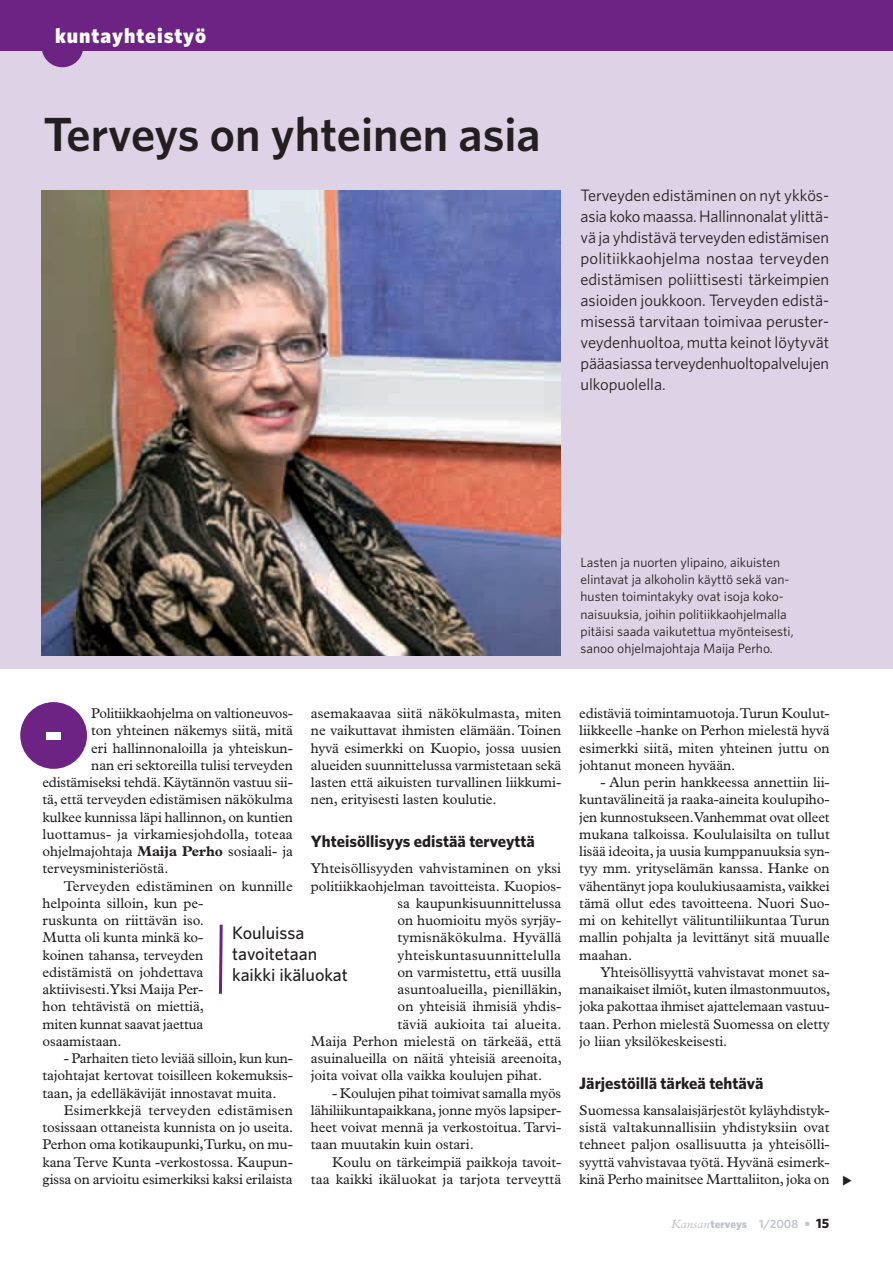
<style>
.page{position:relative;width:893px;height:1263px;background:#fff}
.page>*{position:absolute;margin:0;border:0;box-sizing:border-box;transform-origin:0 0}
.t1{font:700 54px "Whitney";color:#fff}
.t2{font:600 48px "Whitney";color:#231f20}
.t3{font:900 21px "Whitney";letter-spacing:.05em;color:#fff}
.t4{font:500 18px/21px "Whitney";letter-spacing:-.005em;color:#231f20}
.t5{font:16.5px/21px "Whitney";letter-spacing:-.015em;color:#231f20;text-align:justify}
.t6{font:700 16.5px "Whitney";color:#231f20}
.t7{font:14.25px/17.2px "Plantin";letter-spacing:-.005em;color:#231f20;text-align:justify}
.t8{font:14.25px "Plantin";letter-spacing:.02em;color:#231f20}
.t9{font:14.25px "Plantin";letter-spacing:.015em;color:#231f20}
.t10{font:13.5px/17.2px "Whitney";color:#231f20}
.t11{font:900 11.25px "Whitney";letter-spacing:-.01em;color:#c0c4ca}
.s1{font-weight:700}
.s2{font-family:"Plantin";font-weight:400;font-style:italic;font-size:12px}
.s3{font-weight:600;font-size:12px}
.s4{font-weight:700;font-size:12px}
.s5{font-weight:700;font-size:13.5px;color:#231f20}
</style>
<div class="page">
<div style="left:0;top:47px;width:893px;height:622px;background:#ded3e6"></div>
<div style="left:0;top:0;width:893px;height:51px;background:#6d2383"></div>
<img style="left:42px;top:191px;width:518px;height:464px">
<div style="left:20px;top:702px;width:67px;height:67px;background:#6d2383;border-radius:50%"></div>
<svg style="left:219px;top:924px;width:4px;height:70px"></svg>
<div style="left:42px;top:26px;width:41px;height:41px;background:#6d2383;border-radius:50%"></div>
<h3 class="t3" style="left:55px;top:23px;width:153px">kuntayhteistyö</h3>
<h2 class="t2" style="left:43px;top:105px;width:499px">Terveys on yhteinen asia</h2>
<p class="t5" style="left:581px;top:185px;width:250px">Terveyden edistäminen on nyt ykkös&shy;asia koko maassa. Hallinnonalat ylittä&shy;vä ja yhdistävä terveyden edistämisen politiikkaohjelma nostaa terveyden edistämisen poliittisesti tärkeimpien asioiden joukkoon. Terveyden edistä&shy;misessä tarvitaan toimivaa peruster&shy;veydenhuoltoa, mutta keinot löytyvät pääasiassa terveydenhuoltopalvelujen ulkopuolella.</p>
<p class="t10" style="left:581px;top:553px;width:215px">Lasten ja nuorten ylipaino, aikuisten elintavat ja alkoholin käyttö sekä van&shy;husten toimintakyky ovat isoja koko&shy;naisuuksia, joihin politiikkaohjelmalla pitäisi saada vaikutettua myönteisesti, sanoo ohjelmajohtaja Maija Perho.</p>
<p class="t7" style="left:91px;top:705px;width:203px">Politiikkaohjelma on valtioneuvos-</p>
<p class="t7" style="left:91px;top:722px;width:203px">ton yhteinen näkemys siitä, mitä</p>
<p class="t7" style="left:91px;top:739px;width:203px">eri hallinnonaloilla ja yhteiskun-</p>
<p class="t7" style="left:91px;top:756px;width:203px">nan eri sektoreilla tulisi terveyden</p>
<p class="t7" style="left:42px;top:774px;width:252px">edistämiseksi tehdä. Käytännön vastuu sii-</p>
<p class="t7" style="left:42px;top:791px;width:252px">tä, että terveyden edistämisen näkökulma</p>
<p class="t7" style="left:42px;top:808px;width:252px">kulkee kunnissa läpi hallinnon, on kuntien</p>
<p class="t7" style="left:42px;top:825px;width:252px">luottamus- ja virkamiesjohdolla, toteaa</p>
<p class="t7" style="left:42px;top:843px;width:252px">ohjelmajohtaja <span class="s1">Maija Perho</span> sosiaali- ja</p>
<p class="t7" style="left:42px;top:860px;width:128px">terveysministeriöstä.</p>
<p class="t7" style="left:64px;top:877px;width:230px">Terveyden edistäminen on kunnille</p>
<p class="t7" style="left:42px;top:894px;width:162px">helpointa silloin, kun pe-</p>
<p class="t7" style="left:42px;top:912px;width:163px">ruskunta on riittävän iso.</p>
<p class="t7" style="left:42px;top:929px;width:162px">Mutta oli kunta minkä ko-</p>
<p class="t7" style="left:42px;top:946px;width:162px">koinen tahansa, terveyden</p>
<p class="t7" style="left:42px;top:963px;width:162px">edistämistä on johdettava</p>
<p class="t7" style="left:42px;top:981px;width:162px">aktiivisesti. Yksi Maija Per-</p>
<p class="t7" style="left:42px;top:998px;width:163px">hon tehtävistä on miettiä,</p>
<p class="t7" style="left:42px;top:1015px;width:162px">miten kunnat saavat jaettua</p>
<p class="t7" style="left:42px;top:1032px;width:81px">osaamistaan.</p>
<p class="t7" style="left:42px;top:1050px;width:252px;text-indent:21px">- Parhaiten tieto leviää silloin, kun kun&shy;tajohtajat kertovat toisilleen kokemuksis&shy;taan, ja edelläkävijät innostavat muita.</p>
<p class="t7" style="left:42px;top:1101px;width:252px;text-indent:21px">Esimerkkejä terveyden edistämisen tosissaan ottaneista kunnista on jo useita.<br>Perhon oma kotikaupunki, Turku, on mu&shy;kana Terve Kunta -verkostossa. Kaupun&shy;gissa on arvioitu esimerkiksi kaksi erilaista</p>
<p class="t7" style="left:311px;top:705px;width:252px">asemakaavaa siitä näkökulmasta, miten ne vaikuttavat ihmisten elämään. Toinen hyvä esimerkki on Kuopio, jossa uusien alueiden suunnittelussa varmistetaan sekä lasten että aikuisten turvallinen liikkumi&shy;nen, erityisesti lasten koulutie.</p>
<p class="t6" style="left:311px;top:832px;width:225px">Yhteisöllisyys edistää terveyttä</p>
<p class="t7" style="left:311px;top:860px;width:252px">Yhteisöllisyyden vahvistaminen on yksi</p>
<p class="t7" style="left:311px;top:877px;width:252px">politiikkaohjelman tavoitteista. Kuopios-</p>
<p class="t7" style="left:398px;top:894px;width:165px">sa kaupunkisuunnittelussa</p>
<p class="t7" style="left:398px;top:912px;width:165px">on huomioitu myös syrjäy-</p>
<p class="t7" style="left:398px;top:929px;width:165px">tymisnäkökulma. Hyvällä</p>
<p class="t8" style="left:398px;top:946px;width:165px">yhteiskuntasuunnittelulla</p>
<p class="t7" style="left:398px;top:963px;width:165px">on varmistettu, että uusilla</p>
<p class="t7" style="left:398px;top:981px;width:166px">asuntoalueilla, pienilläkin,</p>
<p class="t7" style="left:398px;top:998px;width:165px">on yhteisiä ihmisiä yhdis-</p>
<p class="t9" style="left:398px;top:1015px;width:166px">täviä aukioita tai alueita.</p>
<p class="t7" style="left:311px;top:1032px;width:252px">Maija Perhon mielestä on tärkeää, että</p>
<p class="t7" style="left:311px;top:1050px;width:252px">asuinalueilla on näitä yhteisiä areenoita,</p>
<p class="t7" style="left:311px;top:1067px;width:233px">joita voivat olla vaikka koulujen pihat.</p>
<p class="t7" style="left:311px;top:1084px;width:252px;text-indent:21px">- Koulujen pihat toimivat samalla myös lähiliikuntapaikkana, jonne myös lapsiper&shy;heet voivat mennä ja verkostoitua. Tarvi&shy;taan muutakin kuin ostari.</p>
<p class="t7" style="left:311px;top:1153px;width:252px;text-align:right">Koulu on tärkeimpiä paikkoja tavoit&shy;taa kaikki ikäluokat ja tarjota terveyttä</p>
<h1 class="t1" style="left:44px;top:700px;width:21px">-</h1>
<p class="t4" style="left:232px;top:921px;width:117px">Kouluissa tavoitetaan kaikki ikäluokat</p>
<p class="t7" style="left:579px;top:705px;width:252px">edistäviä toimintamuotoja. Turun Koulut&shy;liikkeelle -hanke on Perhon mielestä hyvä esimerkki siitä, miten yhteinen juttu on johtanut moneen hyvään.</p>
<p class="t7" style="left:579px;top:774px;width:252px;text-indent:21px">- Alun perin hankkeessa annettiin lii&shy;kuntavälineitä ja raaka-aineita koulupiho&shy;jen kunnostukseen. Vanhemmat ovat olleet mukana talkoissa. Koululaisilta on tullut lisää ideoita, ja uusia kumppanuuksia syn&shy;tyy mm. yrityselämän kanssa. Hanke on vähentänyt jopa koulukiusaamista, vaikkei tämä ollut edes tavoitteena. Nuori Suo&shy;mi on kehitellyt välituntiliikuntaa Turun mallin pohjalta ja levittänyt sitä muualle maahan.</p>
<p class="t7" style="left:579px;top:963px;width:253px;text-indent:21px">Yhteisöllisyyttä vahvistavat monet sa&shy;manaikaiset ilmiöt, kuten ilmastonmuutos, joka pakottaa ihmiset ajattelemaan vastuu&shy;taan. Perhon mielestä Suomessa on eletty jo liian yksilökeskeisesti.</p>
<p class="t6" style="left:579px;top:1073px;width:186px">Järjestöillä tärkeä tehtävä</p>
<p class="t7" style="left:579px;top:1101px;width:252px">Suomessa kansalaisjärjestöt kyläyhdistyk&shy;sistä valtakunnallisiin yhdistyksiin ovat tehneet paljon osallisuutta ja yhteisölli&shy;syyttä vahvistavaa työtä. Hyvänä esimerk&shy;kinä Perho mainitsee Marttaliiton, joka on</p>
<p class="t11" style="left:671px;top:1217px;width:158px"><span class="s2">Kansan</span>terveys <span class="s3">1/2008</span> <span class="s4">•</span> <span class="s5">15</span></p>
</div>
